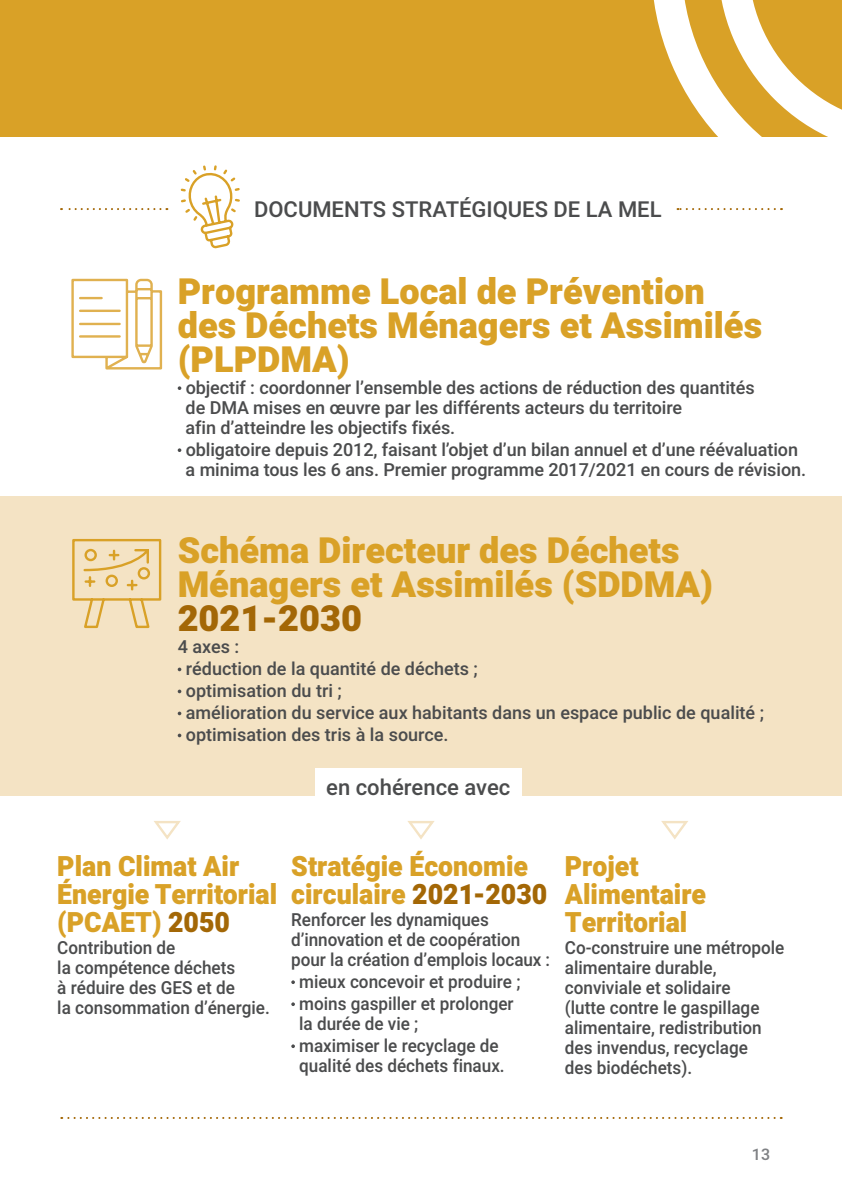
<style>
.page{position:relative;width:842px;height:1191px;background:#fff}
.page>*{position:absolute;margin:0;border:0;box-sizing:border-box;transform-origin:0 0}
.titre_3{font:900 36px/34px "Heebo";color:#d9a127}
.titre_4{font:900 28px/28px "Heebo";color:#d9a127;scale:.95 1}
.indication_capitale{font:500 22px "Heebo";color:#4b4c4d}
.indications{font:500 18px/20px "Heebo";letter-spacing:-.005em;color:#4b4c4d;scale:.95 1}
.indications-2{font:500 18px/20px "Heebo";letter-spacing:-.005em;color:#4b4c4d}
.titre_3-2{font:500 18px/22px "Heebo";color:#4b4c4d}
.t1{font:500 16px "Heebo";color:#808285}
.s1{color:#a36706}
</style>
<div class="page">
<div style="left:0;top:496px;width:842px;height:299px;background:#f4e3c4"></div>
<div style="left:0;top:0;width:842px;height:137px;background:#d9a127"></div>
<svg style="left:653px;top:0;width:189px;height:137px"></svg>
<svg style="left:61px;top:1117px;width:714px;height:2px"></svg>
<svg style="left:61px;top:208px;width:106px;height:2px"></svg>
<svg style="left:677px;top:208px;width:98px;height:2px"></svg>
<svg style="left:180px;top:165px;width:60px;height:84px"></svg>
<svg style="left:178px;top:386px;width:3px;height:4px"></svg>
<svg style="left:178px;top:448px;width:3px;height:4px"></svg>
<svg style="left:71px;top:278px;width:92px;height:92px"></svg>
<hr style="left:80px;top:335px;width:40px;height:3px;background:#e0b150">
<hr style="left:80px;top:297px;width:22px;height:2px;background:#e0b150">
<hr style="left:80px;top:310px;width:40px;height:2px;background:#e0b150">
<hr style="left:80px;top:323px;width:40px;height:2px;background:#e0b150">
<svg style="left:178px;top:667px;width:3px;height:4px"></svg>
<svg style="left:178px;top:689px;width:3px;height:4px"></svg>
<svg style="left:178px;top:711px;width:3px;height:4px"></svg>
<svg style="left:178px;top:733px;width:3px;height:4px"></svg>
<svg style="left:72px;top:538px;width:90px;height:91px"></svg>
<div style="left:315px;top:768px;width:207px;height:41px;background:#fff"></div>
<svg style="left:291px;top:980px;width:4px;height:4px"></svg>
<svg style="left:291px;top:1002px;width:4px;height:4px"></svg>
<svg style="left:291px;top:1044px;width:4px;height:4px"></svg>
<svg style="left:154px;top:821px;width:27px;height:19px"></svg>
<svg style="left:661px;top:821px;width:27px;height:19px"></svg>
<svg style="left:407px;top:821px;width:28px;height:18px"></svg>
<p class="indication_capitale" style="left:254px;top:194px;width:409px">DOCUMENTS STRATÉGIQUES DE LA MEL</p>
<p class="titre_3" style="left:178px;top:276px;width:586px">Programme Local de Prévention des Déchets Ménagers et Assimilés (PLPDMA)</p>
<p class="indications-2" style="left:186px;top:378px;width:570px">objectif : coordonner l’ensemble des actions de réduction des quantités de DMA mises en œuvre par les différents acteurs du territoire<br>afin d’atteindre les objectifs fixés.</p>
<p class="indications-2" style="left:186px;top:440px;width:622px">obligatoire depuis 2012, faisant l’objet d’un bilan annuel et d’une réévaluation a minima tous les 6 ans. Premier programme 2017/2021 en cours de révision.</p>
<p class="titre_3" style="left:178px;top:535px;width:537px">Schéma Directeur des Déchets<br>Ménagers et Assimilés (SDDMA)<br><span class="s1">2021-2030</span></p>
<p class="titre_3-2" style="left:186px;top:636px;width:580px;text-indent:-8px">4 axes :<br>réduction de la quantité de déchets ;<br>optimisation du tri ;<br>amélioration du service aux habitants dans un espace public de qualité ; optimisation des tris à la source.</p>
<p class="indication_capitale" style="left:326px;top:772px;width:186px">en cohérence avec</p>
<p class="titre_4" style="left:57px;top:853px;width:233px">Plan Climat Air<br>Énergie Territorial</p>
<p class="titre_4" style="left:57px;top:909px;width:183px">(PCAET) <span class="s1">2050</span></p>
<p class="indications" style="left:57px;top:938px;width:189px">Contribution de<br>la compétence déchets</p>
<p class="indications" style="left:57px;top:978px;width:225px">à réduire des GES et de<br>la consommation d’énergie.</p>
<p class="titre_4" style="left:291px;top:853px;width:271px">Stratégie Économie circulaire <span class="s1">2021-2030</span></p>
<p class="indications" style="left:291px;top:910px;width:274px">Renforcer les dynamiques d’innovation et de coopération pour la création d’emplois locaux :</p>
<p class="indications" style="left:299px;top:972px;width:234px">mieux concevoir et produire ;</p>
<p class="indications" style="left:299px;top:994px;width:227px">moins gaspiller et prolonger la durée de vie ;</p>
<p class="indications" style="left:299px;top:1036px;width:218px">maximiser le recyclage de qualité des déchets finaux.</p>
<p class="titre_4" style="left:565px;top:853px;width:150px">Projet<br>Alimentaire<br>Territorial</p>
<p class="indications" style="left:565px;top:938px;width:233px">Co-construire une métropole alimentaire durable, conviviale et solidaire<br>(lutte contre le gaspillage alimentaire, redistribution des invendus, recyclage<br>des biodéchets).</p>
<p class="t1" style="left:752px;top:1143px;width:20px">13</p>
</div>
